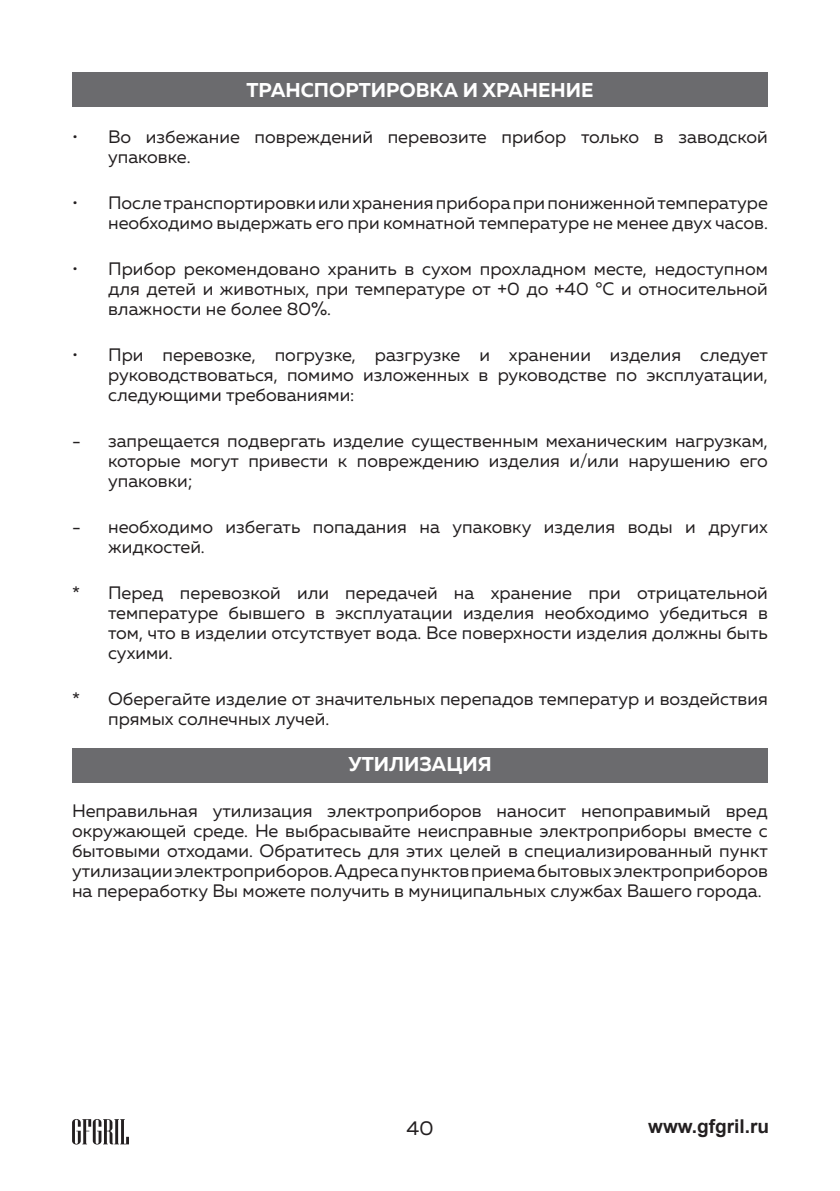
<style>
.page{position:relative;width:840px;height:1191px;background:#fff}
.page>*{position:absolute;margin:0;border:0;box-sizing:border-box;transform-origin:0 0}
.t1{font:700 20px "Muller";color:#fff}
.t2{font:20px "Muller";color:#231f20}
.t3{font:700 19px "Arial";color:#231f20}
.t4{font:18px/20px "Muller";color:#231f20;text-align:justify}
</style>
<div class="page">
<svg style="left:72px;top:1119px;width:57px;height:25px"></svg>
<div style="left:72px;top:72px;width:695px;height:35px;background:#6b6b6e"></div>
<div style="left:72px;top:747px;width:695px;height:35px;background:#6b6b6e"></div>
<p class="t1" style="left:246px;top:78px;width:348px">ТРАНСПОРТИРОВКА И ХРАНЕНИЕ</p>
<p class="t4" style="left:108px;top:127px;width:661px;text-indent:-36px">• Во избежание повреждений перевозите прибор только в заводской упаковке.</p>
<p class="t4" style="left:72px;top:193px;width:697px;text-align:right">• После транспортировки или хранения прибора при пониженной температуре необходимо выдержать его при комнатной температуре не менее двух часов.</p>
<p class="t4" style="left:108px;top:259px;width:661px;text-indent:-36px">• Прибор рекомендовано хранить в сухом прохладном месте, недоступном для детей и животных, при температуре от +0 до +40 °С и относительной влажности не более 80%.</p>
<p class="t4" style="left:108px;top:345px;width:661px;text-indent:-36px">• При перевозке, погрузке, разгрузке и хранении изделия следует руководствоваться, помимо изложенных в руководстве по эксплуатации, следующими требованиями:</p>
<p class="t4" style="left:108px;top:431px;width:661px;text-indent:-36px">- запрещается подвергать изделие существенным механическим нагрузкам, которые могут привести к повреждению изделия и/или нарушению его упаковки;</p>
<p class="t4" style="left:108px;top:517px;width:661px;text-indent:-36px">- необходимо избегать попадания на упаковку изделия воды и других жидкостей.</p>
<p class="t4" style="left:108px;top:583px;width:661px;text-indent:-36px">* Перед перевозкой или передачей на хранение при отрицательной температуре бывшего в эксплуатации изделия необходимо убедиться в том, что в изделии отсутствует вода. Все поверхности изделия должны быть сухими.</p>
<p class="t4" style="left:108px;top:689px;width:661px;text-indent:-36px">* Оберегайте изделие от значительных перепадов температур и воздействия прямых солнечных лучей.</p>
<p class="t1" style="left:348px;top:752px;width:145px">УТИЛИЗАЦИЯ</p>
<p class="t4" style="left:72px;top:801px;width:697px">Неправильная утилизация электроприборов наносит непоправимый вред окружающей среде. Не выбрасывайте неисправные электроприборы вместе с бытовыми отходами. Обратитесь для этих целей в специализированный пункт утилизации электроприборов. Адреса пунктов приема бытовых электроприборов на переработку Вы можете получить в муниципальных службах Вашего города.</p>
<p class="t2" style="left:406px;top:1115px;width:28px">40</p>
<p class="t3" style="left:647px;top:1112px;width:122px">www.gfgril.ru</p>
</div>
